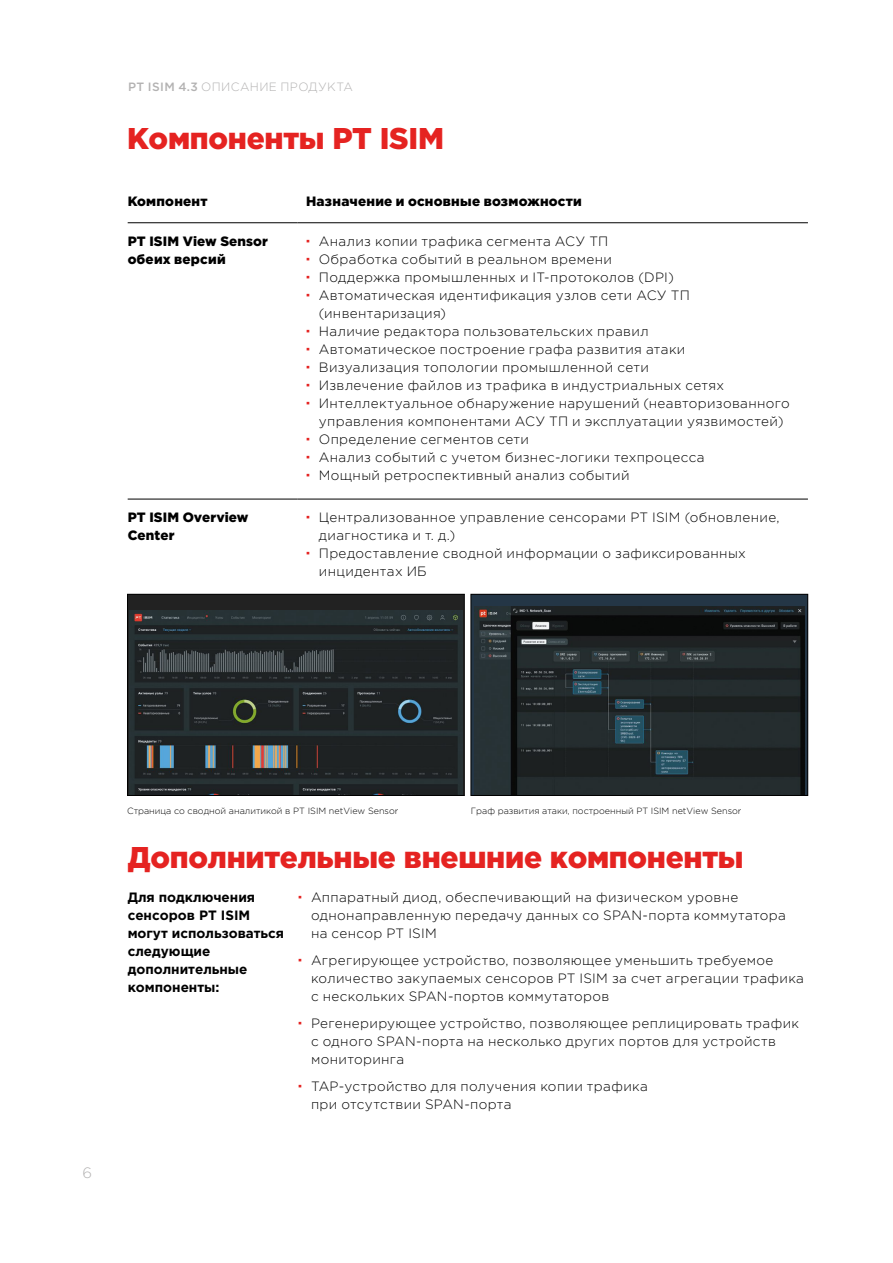
<style>
.page{position:relative;width:893px;height:1263px;background:#fff}
.page>*{position:absolute;margin:0;border:0;box-sizing:border-box;transform-origin:0 0}
.t1{font:900 30px "Gotham Pro";letter-spacing:-.01em;color:#e52321}
.t2{font:300 15px "Gotham Pro";color:#b3b2b2}
.t3{font:300 13.5px/18px "Gotham Pro";letter-spacing:.025em;color:#000}
.t4{font:900 13.5px/18px "Gotham Pro";letter-spacing:.015em;color:#000}
.t5{font:700 13.5px/18px "Gotham Pro";color:#000}
.t6{font:300 12px "Gotham Pro";letter-spacing:.03em;color:#b3b2b2}
.t7{font:300 9px "Gotham Pro";color:#000}
.s1{font-weight:500}
</style>
<div class="page">
<hr style="left:128px;top:499px;width:170px;height:1px;background:#000">
<hr style="left:298px;top:499px;width:510px;height:1px;background:#000">
<hr style="left:128px;top:222px;width:170px;height:1px;background:#000">
<hr style="left:298px;top:222px;width:510px;height:1px;background:#000">
<div style="left:127px;top:594px;width:337px;height:201px;background:#222"></div>
<img style="left:129px;top:611px;width:333px;height:183px">
<div style="left:127px;top:594px;width:337px;height:202px;border:1px solid #000"></div>
<div style="left:471px;top:594px;width:337px;height:201px;background:#243646"></div>
<img style="left:474px;top:606px;width:330px;height:188px">
<div style="left:471px;top:594px;width:337px;height:202px;border:1px solid #000"></div>
<p class="t6" style="left:128px;top:80px;width:226px"><span class="s1">PT ISIM 4.3</span> ОПИСАНИЕ ПРОДУКТА</p>
<h1 class="t1" style="left:127px;top:121px;width:319px">Компоненты PT ISIM</h1>
<p class="t4" style="left:128px;top:191px;width:81px">Компонент</p>
<p class="t4" style="left:306px;top:191px;width:277px">Назначение и основные возможности</p>
<p class="t4" style="left:128px;top:231px;width:142px">PT ISIM View Sensor обеих версий</p>
<p class="t3" style="left:319px;top:232px;width:472px">Анализ копии трафика сегмента АСУ ТП<br>Обработка событий в реальном времени<br>Поддержка промышленных и IT-протоколов (DPI)<br>Автоматическая идентификация узлов сети АСУ ТП (инвентаризация)<br>Наличие редактора пользовательских правил<br>Автоматическое построение графа развития атаки<br>Визуализация топологии промышленной сети<br>Извлечение файлов из трафика в индустриальных сетях Интеллектуальное обнаружение нарушений (неавторизованного управления компонентами АСУ ТП и эксплуатации уязвимостей)<br>Определение сегментов сети<br>Анализ событий с учетом бизнес-логики техпроцесса<br>Мощный ретроспективный анализ событий</p>
<p class="t4" style="left:128px;top:507px;width:122px">PT ISIM Overview<br>Center</p>
<p class="t3" style="left:319px;top:508px;width:462px">Централизованное управление сенсорами PT ISIM (обновление, диагностика и т. д.)<br>Предоставление сводной информации о зафиксированных инцидентах ИБ</p>
<p class="t2" style="left:82px;top:1165px;width:11px">6</p>
<p class="t7" style="left:127px;top:806px;width:273px">Страница со сводной аналитикой в PT ISIM netView Sensor</p>
<p class="t7" style="left:471px;top:806px;width:272px">Граф развития атаки, построенный PT ISIM netView Sensor</p>
<h1 class="t1" style="left:128px;top:840px;width:617px">Дополнительные внешние компоненты</h1>
<p class="t5" style="left:128px;top:887px;width:158px">Для подключения сенсоров PT ISIM могут использоваться следующие дополнительные компоненты:</p>
<p class="t3" style="left:311px;top:888px;width:476px">Аппаратный диод, обеспечивающий на физическом уровне однонаправленную передачу данных со SPAN-порта коммутатора на сенсор PT ISIM</p>
<p class="t3" style="left:311px;top:951px;width:494px">Агрегирующее устройство, позволяющее уменьшить требуемое количество закупаемых сенсоров PT ISIM за счет агрегации трафика с нескольких SPAN-портов коммутаторов</p>
<p class="t3" style="left:311px;top:1014px;width:489px">Регенерирующее устройство, позволяющее реплицировать трафик с одного SPAN-порта на несколько других портов для устройств мониторинга</p>
<p class="t3" style="left:311px;top:1077px;width:338px">TAP-устройство для получения копии трафика при отсутствии SPAN-порта</p>
</div>
